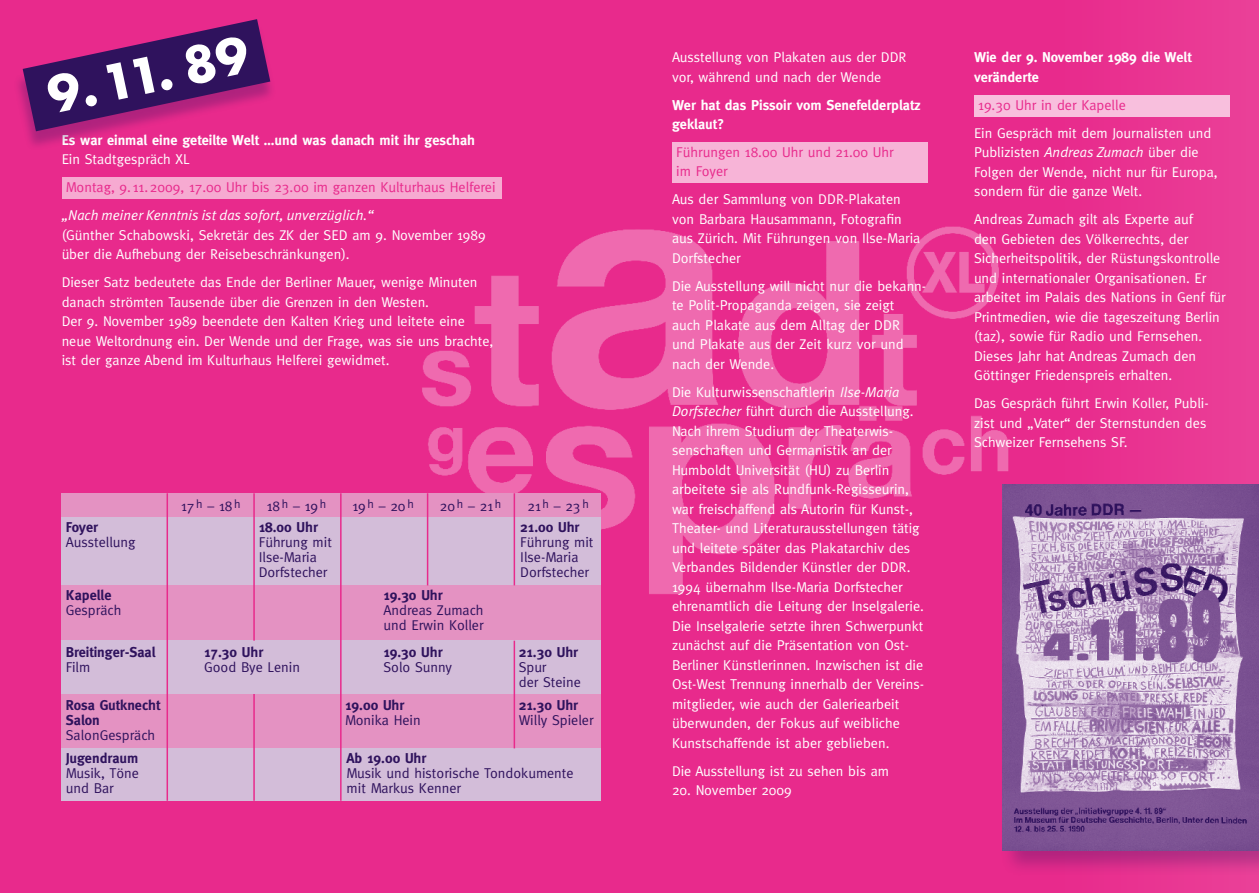
<style>
.page{position:relative;width:1259px;height:893px;background:#fff}
.page>*{position:absolute;margin:0;border:0;box-sizing:border-box;transform-origin:0 0}
.t1{font:700 48px "Futura";color:#fff}
.t2{font:14.25px/19.5px "Meta";color:#fff}
.t3{font:14.25px/15px "Meta";color:#2f125d}
.t4{font:700 14.25px/19.5px "Meta";color:#fff}
.t5{font:700 14.25px/15px "Meta";color:#2f125d}
.t6{font:14.25px/19.5px "Meta";color:#e82a8c}
.t7{font:italic 14.25px "Meta Plus Normal";color:#fff}
.s1{font-family:"Meta Plus Normal";font-style:italic}
</style>
<div class="page">
<div style="left:0;top:0;width:1065px;height:893px;background:#e82a8c"></div>
<img style="left:422px;top:226px;width:587px;height:368px">
<div style="left:1052px;top:0;width:207px;height:893px;background:#e93592"></div>
<div style="left:62px;top:493px;width:539px;height:24px;background:#e492c2"></div>
<div style="left:62px;top:517px;width:539px;height:68px;background:#d3bdd9"></div>
<div style="left:62px;top:694px;width:539px;height:54px;background:#e492c2"></div>
<div style="left:62px;top:585px;width:539px;height:56px;background:#e492c2"></div>
<div style="left:62px;top:641px;width:539px;height:53px;background:#d3bdd9"></div>
<div style="left:62px;top:748px;width:539px;height:53px;background:#d3bdd9"></div>
<div style="left:62px;top:177px;width:439px;height:21px;background:#f6aad1"></div>
<div style="left:672px;top:142px;width:255px;height:41px;background:#f7b4d7"></div>
<div style="left:974px;top:95px;width:255px;height:22px;background:#f8bfdd"></div>
<hr style="left:166px;top:493px;width:2px;height:308px;background:#e82a8c">
<hr style="left:253px;top:493px;width:2px;height:148px;background:#e82a8c">
<hr style="left:340px;top:493px;width:1px;height:308px;background:#e82a8c">
<hr style="left:427px;top:493px;width:1px;height:92px;background:#e82a8c">
<hr style="left:513px;top:493px;width:2px;height:92px;background:#e82a8c">
<hr style="left:513px;top:641px;width:2px;height:107px;background:#e82a8c">
<hr style="left:253px;top:694px;width:2px;height:107px;background:#e82a8c">
<div style="left:13px;top:24px;width:263px;height:127px;background:#2f125d;opacity:.3"></div>
<svg style="left:23px;top:19px;width:247px;height:112px"></svg>
<div style="left:999px;top:482px;width:260px;height:394px;background:#2f125d;opacity:.3"></div>
<img style="left:1002px;top:485px;width:257px;height:365px">
<h1 class="t1" style="left:41px;top:64px;width:206px;rotate:-12deg">9.11. 89</h1>
<p class="t4" style="left:62px;top:130px;width:415px">Es war einmal eine geteilte Welt …und was danach mit ihr geschah</p>
<p class="t2" style="left:62px;top:149px;width:130px">Ein Stadtgespräch XL</p>
<p class="t6" style="left:66px;top:177px;width:431px">Montag, 9. 11.2009, 17.00 Uhr bis 23.00 im ganzen Kulturhaus Helferei</p>
<p class="t7" style="left:62px;top:207px;width:313px">„Nach meiner Kenntnis ist das sofort, unverzüglich.“</p>
<p class="t2" style="left:62px;top:225px;width:426px">(Günther Schabowski, Sekretär des ZK der SED am 9. November 1989 über die Aufhebung der Reisebeschränkungen).</p>
<p class="t2" style="left:62px;top:272px;width:433px">Dieser Satz bedeutete das Ende der Berliner Mauer, wenige Minuten danach strömten Tausende über die Grenzen in den Westen.<br>Der 9. November 1989 beendete den Kalten Krieg und leitete eine neue Weltordnung ein. Der Wende und der Frage, was sie uns brachte, ist der ganze Abend im Kulturhaus Helferei gewidmet.</p>
<p class="t5" style="left:66px;top:520px;width:34px">Foyer</p>
<p class="t3" style="left:66px;top:535px;width:71px">Ausstellung</p>
<p class="t5" style="left:66px;top:588px;width:47px">Kapelle</p>
<p class="t3" style="left:66px;top:603px;width:57px">Gespräch</p>
<p class="t5" style="left:66px;top:644px;width:91px">Breitinger-Saal</p>
<p class="t3" style="left:66px;top:659px;width:26px">Film</p>
<p class="t5" style="left:66px;top:697px;width:96px">Rosa Gutknecht<br>Salon</p>
<p class="t3" style="left:66px;top:727px;width:91px">SalonGespräch</p>
<p class="t5" style="left:66px;top:751px;width:74px">Jugendraum</p>
<p class="t3" style="left:66px;top:766px;width:75px">Musik, Töne und Bar</p>
<p class="t3" style="left:181px;top:498px;width:61px">17<sup>h</sup> – 18<sup>h</sup></p>
<p class="t3" style="left:267px;top:498px;width:61px">18<sup>h</sup> – 19<sup>h</sup></p>
<p class="t3" style="left:352px;top:498px;width:63px">19<sup>h</sup> – 20<sup>h</sup></p>
<p class="t3" style="left:440px;top:498px;width:63px">20<sup>h</sup> – 21<sup>h</sup></p>
<p class="t3" style="left:527px;top:498px;width:63px">21<sup>h</sup> – 23<sup>h</sup></p>
<p class="t5" style="left:259px;top:520px;width:61px">18.00 Uhr</p>
<p class="t3" style="left:259px;top:535px;width:75px">Führung mit<br>Ilse-Maria<br>Dorfstecher</p>
<p class="t5" style="left:383px;top:588px;width:61px">19.30 Uhr</p>
<p class="t3" style="left:383px;top:603px;width:102px">Andreas Zumach und Erwin Koller</p>
<p class="t5" style="left:520px;top:520px;width:61px">21.00 Uhr</p>
<p class="t3" style="left:520px;top:535px;width:75px">Führung mit<br>Ilse-Maria<br>Dorfstecher</p>
<p class="t5" style="left:204px;top:644px;width:61px">17.30 Uhr</p>
<p class="t3" style="left:204px;top:659px;width:97px">Good Bye Lenin</p>
<p class="t5" style="left:383px;top:644px;width:61px">19.30 Uhr</p>
<p class="t3" style="left:383px;top:659px;width:70px">Solo Sunny</p>
<p class="t5" style="left:345px;top:697px;width:61px">19.00 Uhr</p>
<p class="t3" style="left:345px;top:712px;width:77px">Monika Hein</p>
<p class="t5" style="left:519px;top:644px;width:61px">21.30 Uhr</p>
<p class="t3" style="left:519px;top:659px;width:63px">Spur<br>der Steine</p>
<p class="t5" style="left:519px;top:697px;width:61px">21.30 Uhr</p>
<p class="t3" style="left:519px;top:712px;width:76px">Willy Spieler</p>
<p class="t5" style="left:347px;top:750px;width:81px">Ab 19.00 Uhr</p>
<p class="t3" style="left:347px;top:765px;width:228px">Musik und historische Tondokumente mit Markus Kenner</p>
<p class="t2" style="left:672px;top:47px;width:236px">Ausstellung von Plakaten aus der DDR vor, während und nach der Wende</p>
<p class="t4" style="left:672px;top:95px;width:250px">Wer hat das Pissoir vom Senefelderplatz geklaut?</p>
<p class="t6" style="left:676px;top:142px;width:219px">Führungen 18.00 Uhr und 21.00 Uhr im Foyer</p>
<p class="t2" style="left:672px;top:189px;width:250px">Aus der Sammlung von DDR-Plakaten von Barbara Hausammann, Fotografin aus Zürich. Mit Führungen von Ilse-Maria<br>Dorfstecher</p>
<p class="t2" style="left:672px;top:276px;width:256px">Die Ausstellung will nicht nur die bekann&shy;te Polit-Propaganda zeigen, sie zeigt auch Plakate aus dem Alltag der DDR und Plakate aus der Zeit kurz vor und nach der Wende.</p>
<p class="t2" style="left:672px;top:382px;width:253px">Die Kulturwissenschaftlerin <span class="s1">Ilse-Maria Dorfstecher</span> führt durch die Ausstellung.<br>Nach ihrem Studium der Theaterwis&shy;senschaften und Germanistik an der Humboldt Universität (HU) zu Berlin arbeitete sie als Rundfunk-Regisseurin, war freischaffend als Autorin für Kunst-, Theater- und Literaturausstellungen tätig und leitete später das Plakatarchiv des Verbandes Bildender Künstler der DDR.<br>1994 übernahm Ilse-Maria Dorfstecher ehrenamtlich die Leitung der Inselgalerie.<br>Die Inselgalerie setzte ihren Schwerpunkt zunächst auf die Präsentation von Ost-Berliner Künstlerinnen. Inzwischen ist die Ost-West Trennung innerhalb der Vereins&shy;mitglieder, wie auch der Galeriearbeit überwunden, der Fokus auf weibliche Kunstschaffende ist aber geblieben.</p>
<p class="t2" style="left:672px;top:761px;width:219px">Die Ausstellung ist zu sehen bis am</p>
<p class="t2" style="left:672px;top:780px;width:121px">20. November 2009</p>
<p class="t4" style="left:974px;top:47px;width:219px">Wie der 9. November 1989 die Welt veränderte</p>
<p class="t6" style="left:978px;top:95px;width:149px">19.30 Uhr in der Kapelle</p>
<p class="t2" style="left:974px;top:123px;width:245px">Ein Gespräch mit dem Journalisten und Publizisten <span class="s1">Andreas Zumach</span> über die Folgen der Wende, nicht nur für Europa, sondern für die ganze Welt.</p>
<p class="t2" style="left:974px;top:209px;width:253px">Andreas Zumach gilt als Experte auf<br>den Gebieten des Völkerrechts, der Sicherheitspolitik, der Rüstungskontrolle und internationaler Organisationen. Er arbeitet im Palais des Nations in Genf für Printmedien, wie die tageszeitung Berlin (taz), sowie für Radio und Fernsehen.<br>Dieses Jahr hat Andreas Zumach den Göttinger Friedenspreis erhalten.</p>
<p class="t2" style="left:974px;top:393px;width:236px">Das Gespräch führt Erwin Koller, Publi&shy;zist und „Vater“ der Sternstunden des<br>Schweizer Fernsehens SF.</p>
</div>
